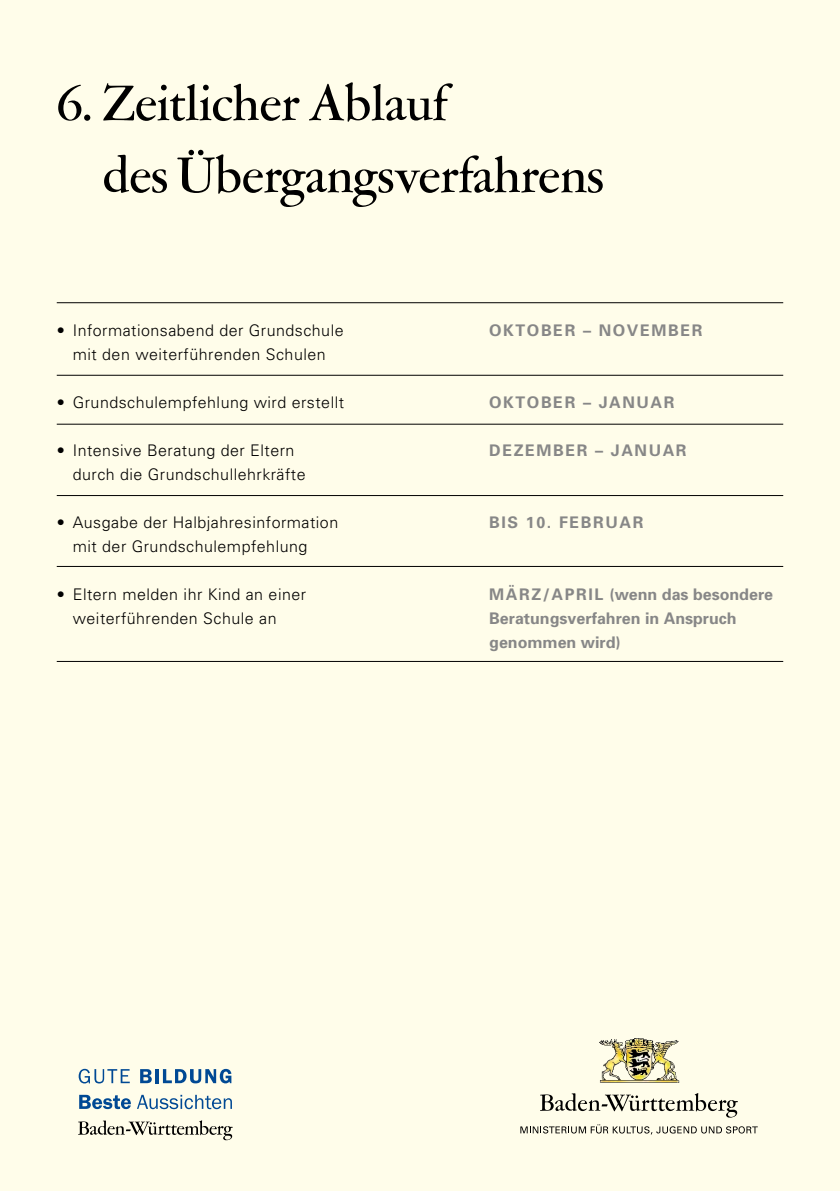
<style>
.page{position:relative;width:840px;height:1191px;background:#fff}
.page>*{position:absolute;margin:0;border:0;box-sizing:border-box;transform-origin:0 0}
.t1{font:500 56px/72px "Garamont Amst SH";letter-spacing:.005em;color:#000}
.t2{font:300 16px "Univers";letter-spacing:.03em;color:#000}
.t3{font:700 16px "Univers";letter-spacing:.1em;color:#878787}
.t4{font:700 16px/24px "Univers";color:#878787}
</style>
<div class="page">
<div style="left:0;top:0;width:839px;height:1191px;background:#fffdea"></div>
<hr style="left:57px;top:375px;width:725px;height:1px;background:#000">
<hr style="left:57px;top:424px;width:725px;height:1px;background:#000">
<hr style="left:57px;top:495px;width:725px;height:1px;background:#000">
<hr style="left:57px;top:566px;width:725px;height:1px;background:#000">
<hr style="left:57px;top:302px;width:725px;height:1px;background:#000">
<hr style="left:57px;top:661px;width:725px;height:1px;background:#000">
<svg style="left:79px;top:1068px;width:51px;height:15px"></svg>
<svg style="left:140px;top:1069px;width:12px;height:14px"></svg>
<hr style="left:155px;top:1069px;width:3px;height:14px;background:#004994">
<svg style="left:163px;top:1069px;width:68px;height:14px"></svg>
<svg style="left:79px;top:1094px;width:52px;height:15px"></svg>
<svg style="left:137px;top:1094px;width:95px;height:15px"></svg>
<svg style="left:78px;top:1120px;width:154px;height:20px"></svg>
<img style="left:599px;top:1038px;width:81px;height:44px">
<svg style="left:540px;top:1093px;width:197px;height:24px"></svg>
<svg style="left:520px;top:1124px;width:237px;height:10px"></svg>
<h1 class="t1" style="left:103px;top:70px;width:502px;text-indent:-46px">6. Zeitlicher Ablauf<br>des Übergangsverfahrens</h1>
<p class="t2" style="left:57px;top:321px;width:288px">• Informationsabend der Grundschule</p>
<p class="t3" style="left:489px;top:320px;width:124px">Oktober – Nov</p>
<p class="t3" style="left:639px;top:320px;width:64px">ember</p>
<p class="t2" style="left:73px;top:345px;width:254px">mit den weiterführenden Schulen</p>
<p class="t2" style="left:57px;top:393px;width:289px">• Grundschulempfehlung wird erstellt</p>
<p class="t3" style="left:489px;top:392px;width:186px">Oktober – Januar</p>
<p class="t2" style="left:57px;top:441px;width:239px">• Intensive Beratung der Eltern</p>
<p class="t3" style="left:489px;top:440px;width:199px">Dezember – Januar</p>
<p class="t2" style="left:73px;top:465px;width:234px">durch die Grundschullehrkräfte</p>
<p class="t2" style="left:57px;top:513px;width:283px">• Ausgabe der Halbjahresinformation</p>
<p class="t3" style="left:489px;top:512px;width:156px">bis 10. Februar</p>
<p class="t2" style="left:73px;top:537px;width:236px">mit der Grundschulempfehlung</p>
<p class="t2" style="left:57px;top:585px;width:251px">• Eltern melden ihr Kind an einer</p>
<p class="t3" style="left:489px;top:584px;width:285px">M ärz /April (wenn das besondere</p>
<p class="t2" style="left:73px;top:609px;width:205px">weiterführenden Schule an</p>
<p class="t4" style="left:489px;top:606px;width:249px">Beratungsverfahren in Anspruch genommen wird)</p>
</div>
